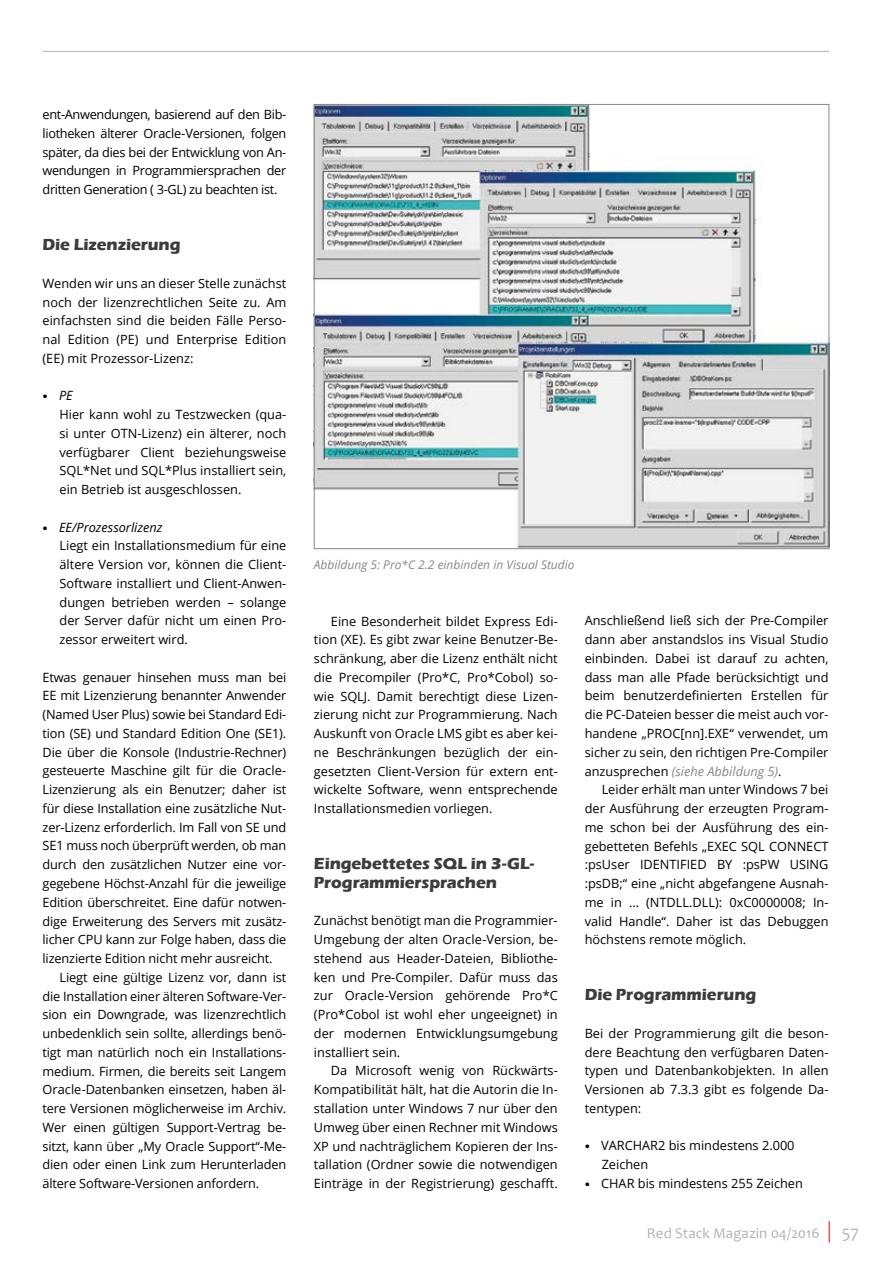
<style>
.page{position:relative;width:893px;height:1263px;background:#fff}
.page>*{position:absolute;margin:0;border:0;box-sizing:border-box;transform-origin:0 0}
.t1{font:700 16.5px/18.8px "Eras ITC";letter-spacing:-.005em;color:#3c3c3b}
.t2{font:15px "Candara";letter-spacing:.005em;color:#b3b2b2}
.t3{font:12.75px/18.8px "Open Sans";color:#000;text-align:justify}
.t4{font:italic 12px "Open Sans";color:#878787}
.s1{font-family:"Stone Serif Std";font-weight:500;font-size:10.5px}
.s2{font-style:italic}
.s3{font-style:italic;color:#878787}
.s4{font-size:18px}
</style>
<div class="page">
<svg style="left:829px;top:1221px;width:1px;height:21px"></svg>
<hr style="left:43px;top:51px;width:786px;height:1px;background:#b3b2b2">
<img style="left:316px;top:106px;width:511px;height:441px">
<p class="t3" style="left:43px;top:105px;width:245px">ent-Anwendungen, basierend auf den Bib&shy;liotheken älterer Oracle-Versionen, folgen später, da dies bei der Entwicklung von An&shy;wendungen in Programmiersprachen der dritten Generation ( 3-GL) zu beachten ist.</p>
<p class="t1" style="left:43px;top:236px;width:140px">Die Lizenzierung</p>
<p class="t3" style="left:43px;top:273px;width:245px">Wenden wir uns an dieser Stelle zunächst noch der lizenzrechtlichen Seite zu. Am einfachsten sind die beiden Fälle Perso&shy;nal Edition (PE) und Enterprise Edition (EE) mit Prozessor-Lizenz:</p>
<p class="t3" style="left:60px;top:386px;width:228px;text-align:left;text-indent:-17px"><span class="s1">•</span> <span class="s2">PE<br></span>Hier kann wohl zu Testzwecken (qua&shy;si unter OTN-Lizenz) ein älterer, noch verfügbarer Client beziehungsweise<br>SQL*Net und SQL*Plus installiert sein, ein Betrieb ist ausgeschlossen.</p>
<p class="t3" style="left:60px;top:517px;width:228px;text-align:left;text-indent:-17px"><span class="s1">•</span> <span class="s2">EE/Prozessorlizenz<br></span>Liegt ein Installationsmedium für eine ältere Version vor, können die Client-Software installiert und Client-Anwen&shy;dungen betrieben werden – solange der Server dafür nicht um einen Pro&shy;zessor erweitert wird.</p>
<p class="t3" style="left:43px;top:667px;width:245px">Etwas genauer hinsehen muss man bei EE mit Lizenzierung benannter Anwender (Named User Plus) sowie bei Standard Edi&shy;tion (SE) und Standard Edition One (SE1).<br>Die über die Konsole (Industrie-Rechner) gesteuerte Maschine gilt für die Oracle-Lizenzierung als ein Benutzer; daher ist für diese Installation eine zusätzliche Nut&shy;zer-Lizenz erforderlich. Im Fall von SE und SE1 muss noch überprüft werden, ob man durch den zusätzlichen Nutzer eine vor&shy;gegebene Höchst-Anzahl für die jeweilige Edition überschreitet. Eine dafür notwen&shy;dige Erweiterung des Servers mit zusätz&shy;licher CPU kann zur Folge haben, dass die lizenzierte Edition nicht mehr ausreicht.</p>
<p class="t3" style="left:43px;top:967px;width:245px;text-indent:17px">Liegt eine gültige Lizenz vor, dann ist die Installation einer älteren Software-Ver&shy;sion ein Downgrade, was lizenzrechtlich unbedenklich sein sollte, allerdings benö&shy;tigt man natürlich noch ein Installations&shy;medium. Firmen, die bereits seit Langem Oracle-Datenbanken einsetzen, haben äl&shy;tere Versionen möglicherweise im Archiv.<br>Wer einen gültigen Support-Vertrag be&shy;sitzt, kann über „My Oracle Support“-Me&shy;dien oder einen Link zum Herunterladen ältere Software-Versionen anfordern.</p>
<p class="t4" style="left:314px;top:556px;width:262px">Abbildung 5: Pro*C 2.2 einbinden in Visual Studio</p>
<p class="t3" style="left:314px;top:611px;width:245px;text-indent:17px">Eine Besonderheit bildet Express Edi&shy;tion (XE). Es gibt zwar keine Benutzer-Be&shy;schränkung, aber die Lizenz enthält nicht die Precompiler (Pro*C, Pro*Cobol) so&shy;wie SQLJ. Damit berechtigt diese Lizen&shy;zierung nicht zur Programmierung. Nach Auskunft von Oracle LMS gibt es aber kei&shy;ne Beschränkungen bezüglich der ein&shy;gesetzten Client-Version für extern ent&shy;wickelte Software, wenn entsprechende Installationsmedien vorliegen.</p>
<p class="t1" style="left:314px;top:854px;width:222px">Eingebettetes SQL in 3-GL-<br>Programmiersprachen</p>
<p class="t3" style="left:314px;top:911px;width:245px">Zunächst benötigt man die Programmier-Umgebung der alten Oracle-Version, be&shy;stehend aus Header-Dateien, Bibliothe&shy;ken und Pre-Compiler. Dafür muss das zur Oracle-Version gehörende Pro*C (Pro*Cobol ist wohl eher ungeeignet) in der modernen Entwicklungsumgebung installiert sein.</p>
<p class="t3" style="left:314px;top:1061px;width:245px;text-indent:17px">Da Microsoft wenig von Rückwärts-Kompatibilität hält, hat die Autorin die In&shy;stallation unter Windows 7 nur über den Umweg über einen Rechner mit Windows XP und nachträglichem Kopieren der Ins&shy;tallation (Ordner sowie die notwendigen Einträge in der Registrierung) geschafft.</p>
<p class="t3" style="left:585px;top:611px;width:245px">Anschließend ließ sich der Pre-Compiler dann aber anstandslos ins Visual Studio einbinden. Dabei ist darauf zu achten, dass man alle Pfade berücksichtigt und beim benutzerdefinierten Erstellen für die PC-Dateien besser die meist auch vor&shy;handene „PROC[nn].EXE“ verwendet, um sicher zu sein, den richtigen Pre-Compiler anzusprechen <span class="s3">(siehe Abbildung 5)</span>.</p>
<p class="t3" style="left:585px;top:780px;width:245px;text-indent:17px">Leider erhält man unter Windows 7 bei der Ausführung der erzeugten Program&shy;me schon bei der Ausführung des ein&shy;gebetteten Befehls „EXEC SQL CONNECT :psUser IDENTIFIED BY :psPW USING :psDB;“ eine „nicht abgefangene Ausnah&shy;me in … (NTDLL.DLL): 0xC0000008; In&shy;valid Handle“. Daher ist das Debuggen höchstens remote möglich.</p>
<p class="t1" style="left:585px;top:986px;width:173px">Die Programmierung</p>
<p class="t3" style="left:585px;top:1023px;width:245px">Bei der Programmierung gilt die beson&shy;dere Beachtung den verfügbaren Daten&shy;typen und Datenbankobjekten. In allen Versionen ab 7.3.3 gibt es folgende Da&shy;tentypen:</p>
<p class="t3" style="left:602px;top:1136px;width:194px;text-indent:-17px"><span class="s1">•</span> VARCHAR2 bis mindestens 2.000<br>Zeichen</p>
<p class="t3" style="left:585px;top:1173px;width:220px"><span class="s1">•</span> CHAR bis mindestens 255 Zeichen</p>
<p class="t2" style="left:647px;top:1223px;width:213px">Red Stack Magazin 04/2016 <span class="s4">57</span></p>
</div>
